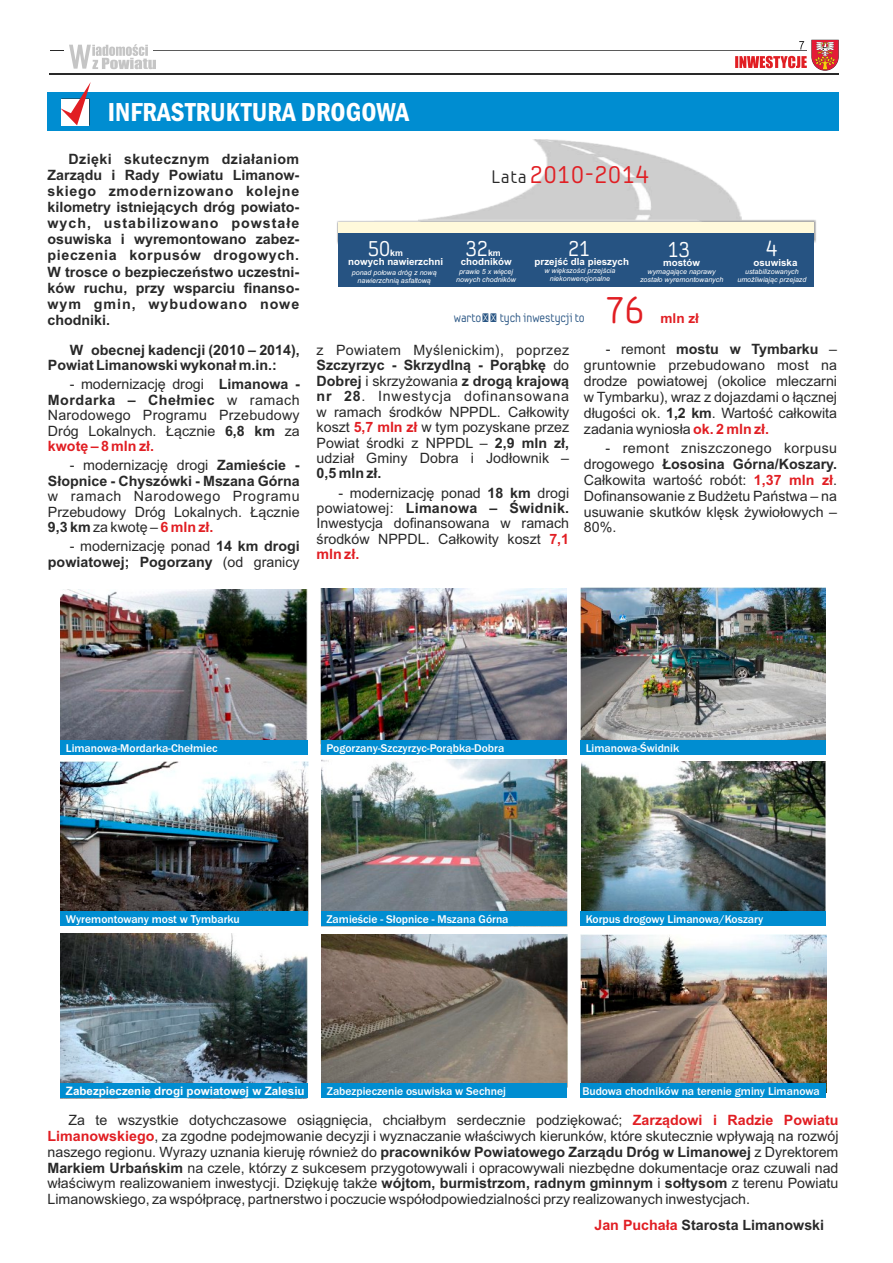
<style>
.page{position:relative;width:893px;height:1263px;background:#fff}
.page>*{position:absolute;margin:0;border:0;box-sizing:border-box;transform-origin:0 0}
.t1{font:37.05px "Samsung Imagination";color:#e11e23}
.t2{font:600 condensed 27px "Franklin Gothic";color:#fff}
.t3{font:23.85px "Samsung Imagination";letter-spacing:.035em;color:#e11e23;scale:1.04 1}
.t4{font:21.3px "Samsung Imagination";color:#fff}
.t5{font:14.25px/15.5px "Arial";color:#292929;text-align:justify}
.t6{font:700 14.25px/16px "Arial";color:#292929;text-align:right}
.t7{font:700 14.25px "Arial";color:#e11e23}
.t8{font:700 13.65px "Arial";color:#e11e23}
.t9{font:12.3px "Samsung Imagination";color:#265382;scale:.94 1}
.t10{font:500 11.55px "Franklin Gothic";color:#fff}
.t11{font:700 11.55px "Arial";color:#fff}
.t12{font:700 9.75px "Arial";color:#fff}
.t13{font:700 8.85px "Arial";color:#fff}
.t14{font:italic 7.05px/7.9px "Arial";color:#fff;text-align:center}
.s1{font-weight:700}
.s2{font-weight:400}
.s3{font-weight:700;color:#e11e23}
.s4{font-size:18px;color:#292929}
.s5{color:#e11e23}
</style>
<div class="page">
<img style="left:60px;top:589px;width:247px;height:165px">
<img style="left:61px;top:761px;width:248px;height:165px">
<img style="left:321px;top:588px;width:246px;height:153px">
<div style="left:48px;top:93px;width:791px;height:38px;background:#008dd1"></div>
<svg style="left:60px;top:82px;width:31px;height:43px"></svg>
<img style="left:337px;top:219px;width:479px;height:25px">
<div style="left:338px;top:222px;width:476px;height:21px;background:#fff9db"></div>
<div style="left:338px;top:233px;width:476px;height:53px;background:#265382"></div>
<img style="left:419px;top:139px;width:323px;height:82px">
<hr style="left:49px;top:73px;width:790px;height:1px;background:#292929">
<hr style="left:153px;top:51px;width:654px;height:1px;background:#5b5b5b">
<svg style="left:50px;top:44px;width:106px;height:25px"></svg>
<svg style="left:735px;top:40px;width:104px;height:31px"></svg>
<img style="left:581px;top:588px;width:245px;height:153px">
<img style="left:581px;top:762px;width:245px;height:149px">
<img style="left:322px;top:759px;width:245px;height:152px">
<div style="left:61px;top:741px;width:247px;height:14px;background:#008dd1"></div>
<div style="left:321px;top:741px;width:246px;height:14px;background:#008dd1"></div>
<div style="left:581px;top:741px;width:245px;height:14px;background:#008dd1"></div>
<div style="left:322px;top:911px;width:245px;height:15px;background:#008dd1"></div>
<div style="left:581px;top:911px;width:245px;height:15px;background:#008dd1"></div>
<div style="left:61px;top:911px;width:247px;height:15px;background:#008dd1"></div>
<img style="left:61px;top:934px;width:247px;height:149px">
<div style="left:61px;top:1083px;width:247px;height:15px;background:#008dd1"></div>
<img style="left:322px;top:934px;width:245px;height:149px">
<div style="left:322px;top:1083px;width:245px;height:15px;background:#008dd1"></div>
<img style="left:580px;top:934px;width:246px;height:149px">
<div style="left:580px;top:1083px;width:246px;height:15px;background:#008dd1"></div>
<h2 class="t2" style="left:108px;top:102px;width:303px">INFRASTRUKTURA DROGOWA</h2>
<p class="t6" style="left:48px;top:153px;width:253px;text-align:justify;text-indent:21px">Dzięki skutecznym działaniom Zarządu i Rady Powiatu Limanow&shy;skiego zmodernizowano kolejne kilometry istniejących dróg powiato&shy;wych, ustabilizowano powstałe osuwiska i wyremontowano zabez&shy;pieczenia korpusów drogowych.<br>W trosce o bezpieczeństwo uczestni&shy;ków ruchu, przy wsparciu finanso&shy;wym gmin, wybudowano nowe chodniki.</p>
<p class="t6" style="left:48px;top:343px;width:253px;line-height:15.5px;text-align:left;text-indent:22px">W obecnej kadencji (2010 – 2014),<br>Powiat Limanowski wykonał m.in.:</p>
<p class="t5" style="left:48px;top:378px;width:253px;text-indent:22px">- modernizację drogi <span class="s1">Limanowa - Mordarka – Chełmiec</span> w ramach Narodowego Programu Przebudowy Dróg Lokalnych. Łącznie <span class="s1">6,8 km</span> za</p>
<p class="t6" style="left:48px;top:459px;width:253px;line-height:15.5px"><span class="s2">- modernizację drogi</span> Zamieście -<br>Słopnice - Chyszówki - Mszana Górna</p>
<p class="t5" style="left:48px;top:490px;width:253px">w ramach Narodowego Programu Przebudowy Dróg Lokalnych. Łącznie <span class="s1">9,3 km</span> za kwotę – <span class="s3">6 mln zł.</span></p>
<p class="t6" style="left:48px;top:540px;width:253px;line-height:15.5px"><span class="s2">- modernizację ponad</span> 14 km drogi powiatowej; Pogorzany <span class="s2">(od granicy</span></p>
<p class="t7" style="left:48px;top:441px;width:108px">kwotę – 8 mln zł.</p>
<h3 class="t3" style="left:491px;top:165px;width:153px"><span class="s4">Lata</span> 2010-2014</h3>
<h3 class="t4" style="left:368px;top:240px;width:24px">50</h3>
<p class="t13" style="left:390px;top:250px;width:14px">km</p>
<p class="t12" style="left:348px;top:258px;width:96px">nowych nawierzchni</p>
<p class="t14" style="left:352px;top:269px;width:86px">ponad połowa dróg z nową nawierzchnią asfaltową</p>
<h3 class="t4" style="left:466px;top:240px;width:24px">32</h3>
<p class="t13" style="left:488px;top:249px;width:14px">km</p>
<p class="t12" style="left:461px;top:258px;width:52px">chodników</p>
<p class="t14" style="left:456px;top:268px;width:61px">prawie 5 x więcej nowych chodników</p>
<h3 class="t4" style="left:568px;top:240px;width:24px">21</h3>
<p class="t12" style="left:535px;top:258px;width:96px">przejść dla pieszych</p>
<p class="t14" style="left:544px;top:267px;width:72px">w większości przejścia niekonwencjonalne</p>
<h3 class="t4" style="left:668px;top:241px;width:24px">13</h3>
<p class="t12" style="left:663px;top:259px;width:38px">mostów</p>
<p class="t14" style="left:640px;top:269px;width:85px">wymagające naprawy zostało wyremontowanych</p>
<p class="t9" style="left:454px;top:312px;width:141px">wartoś ć tych inwestycji to</p>
<h1 class="t1" style="left:605px;top:295px;width:40px">76</h1>
<p class="t8" style="left:660px;top:313px;width:40px">mln zł</p>
<p class="t12" style="left:753px;top:259px;width:45px"><sup>4</sup>osuwiska</p>
<p class="t14" style="left:737px;top:268px;width:71px">ustabilizowanych umożliwiając przejazd</p>
<p class="t5" style="left:317px;top:343px;width:254px">z Powiatem Myślenickim), poprzez <span class="s1">Szczyrzyc - Skrzydlną - Porąbkę</span> do <span class="s1">Dobrej</span> i skrzyżowania <span class="s1">z drogą krajową nr 28</span>. Inwestycja dofinansowana w ramach środków NPPDL. Całkowity koszt <span class="s3">5,7 mln zł</span> w tym pozyskane przez Powiat środki z NPPDL – <span class="s1">2,9 mln zł, </span>udział Gminy Dobra i Jodłownik –</p>
<p class="t6" style="left:317px;top:467px;width:66px">0,5 mln zł.</p>
<p class="t5" style="left:317px;top:486px;width:254px;text-indent:22px">- modernizację ponad <span class="s1">18 km</span> drogi powiatowej: <span class="s1">Limanowa – Świdnik.<br></span>Inwestycja dofinansowana w ramach środków NPPDL. Całkowity koszt</p>
<p class="t7" style="left:549px;top:533px;width:21px">7,1</p>
<p class="t7" style="left:317px;top:549px;width:44px">mln zł.</p>
<p class="t5" style="left:584px;top:342px;width:255px;line-height:15.9px;text-indent:22px">- remont <span class="s1">mostu w Tymbarku</span> – gruntownie przebudowano most na drodze powiatowej (okolice mleczarni w Tymbarku), wraz z dojazdami o łącznej długości ok. <span class="s1">1,2 km</span>. Wartość całkowita zadania wyniosła <span class="s3">ok. 2 mln zł.</span></p>
<p class="t5" style="left:584px;top:441px;width:255px;line-height:15.9px;text-indent:22px">- remont zniszczonego korpusu drogowego <span class="s1">Łososina Górna/Koszary.<br></span>Całkowita wartość robót:</p>
<p class="t5" style="left:584px;top:473px;width:255px;line-height:15.9px;text-indent:170px"><span class="s3">1,37 mln zł</span>.<br>Dofinansowanie z Budżetu Państwa – na usuwanie skutków klęsk żywiołowych – 80%.</p>
<p class="t10" style="left:66px;top:744px;width:153px">Limanowa-Mordarka-Chełmiec</p>
<p class="t10" style="left:326px;top:744px;width:179px">Pogorzany-Szczyrzyc-Porąbka-Dobra</p>
<p class="t10" style="left:586px;top:744px;width:95px">Limanowa-Świdnik</p>
<p class="t10" style="left:66px;top:914px;width:175px">Wyremontowany most w Tymbarku</p>
<p class="t10" style="left:326px;top:915px;width:184px">Zamieście - Słopnice - Mszana Górna</p>
<p class="t10" style="left:586px;top:915px;width:179px">Korpus drogowy Limanowa/Koszary</p>
<p class="t11" style="left:66px;top:1086px;width:240px">Zabezpieczenie drogi powiatowej w Zalesiu</p>
<p class="t10" style="left:327px;top:1086px;width:181px">Zabezpieczenie osuwiska w Sechnej</p>
<p class="t10" style="left:582px;top:1086px;width:239px">Budowa chodników na terenie gminy Limanowa</p>
<p class="t5" style="left:48px;top:1113px;width:792px;line-height:15.9px;text-align:left;text-indent:21px">Za te wszystkie dotychczasowe osiągnięcia, chciałbym serdecznie podziękować;<br><span class="s3">Limanowskiego</span>, za zgodne podejmowanie decyzji i wyznaczanie właściwych kierunków, które skutecznie wpływają na rozwój naszego regionu. Wyrazy uznania kieruję również do <span class="s1">pracowników Powiatowego Zarządu Dróg w Limanowej</span> z Dyrektorem <span class="s1">Markiem Urbańskim</span> na czele, którzy z sukcesem przygotowywali i opracowywali niezbędne dokumentacje oraz czuwali nad właściwym realizowaniem inwestycji. Dziękuję także <span class="s1">wójtom, burmistrzom, radnym gminnym</span> i <span class="s1">sołtysom</span> z terenu Powiatu Limanowskiego, za współpracę, partnerstwo i poczucie współodpowiedzialności przy realizowanych inwestycjach.</p>
<p class="t7" style="left:633px;top:1114px;width:207px">Zarządowi i Radzie Powiatu</p>
<p class="t6" style="left:594px;top:1218px;width:231px"><span class="s5">Jan Puchała</span> Starosta Limanowski</p>
</div>
